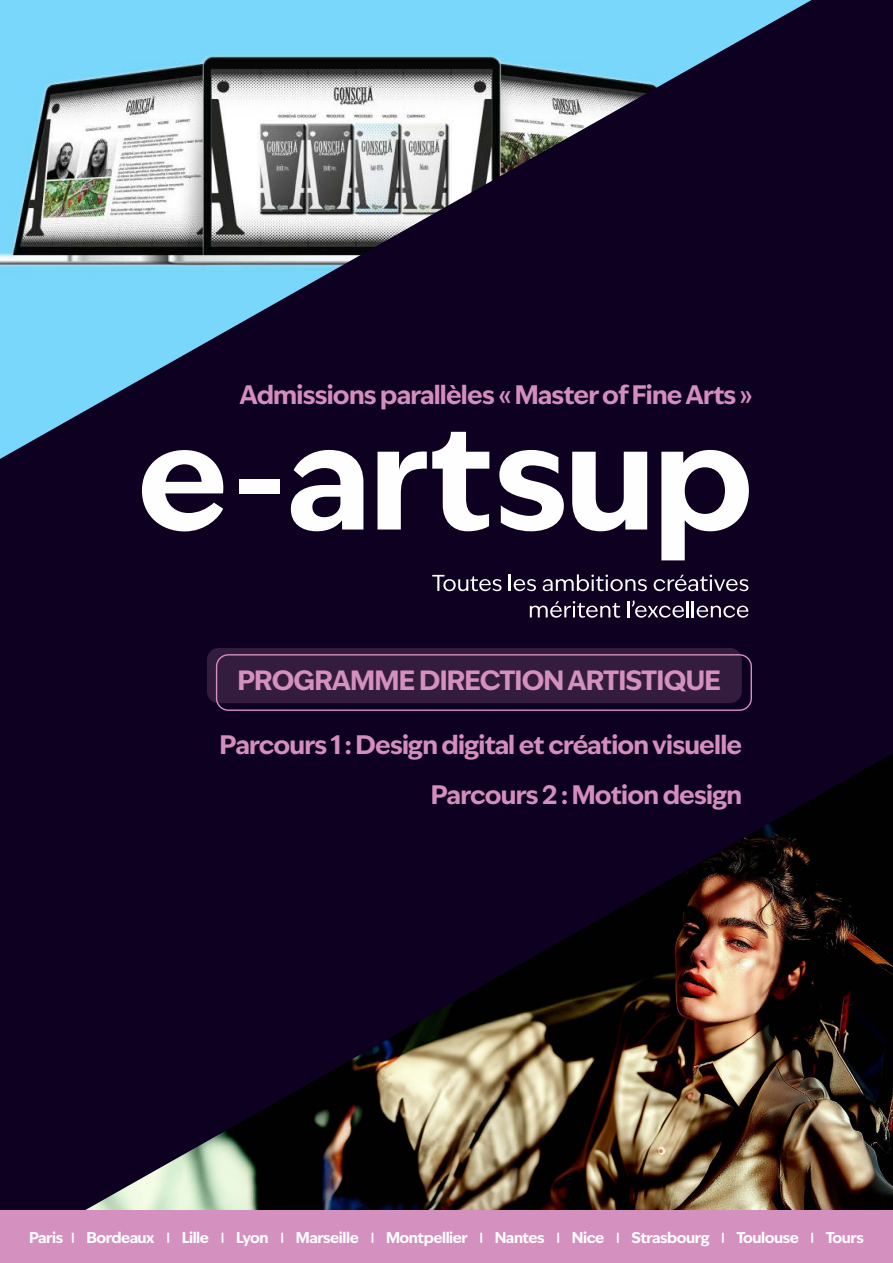
<style>
.page{position:relative;width:893px;height:1263px;background:#0e0021}
.page>*{position:absolute;margin:0;border:0;box-sizing:border-box;transform-origin:0 0}
.t1{font:700 26.85px "Ivy Epic";letter-spacing:-.03em;color:#d490be}
.t2{font:700 25.65px/50.2px "Ivy Epic";letter-spacing:-.03em;color:#d48ebd;text-align:right}
.t3{font:700 15px "Ivy Epic";letter-spacing:-.03em;color:#fff}
.s1{font-size:10.8px}
</style>
<div class="page">
<img style="left:85px;top:753px;width:808px;height:457px">
<div style="left:0;top:1210px;width:893px;height:53px;background:#d490be"></div>
<div style="left:207px;top:648px;width:535px;height:55px;background:#341c3f;border-radius:12px"></div>
<div style="left:216px;top:654px;width:536px;height:57px;border:1px solid #d490be;border-radius:12px"></div>
<img style="left:0;top:0;width:812px;height:459px">
<svg style="left:572px;top:452px;width:75px;height:79px"></svg>
<svg style="left:661px;top:450px;width:88px;height:110px"></svg>
<svg style="left:377px;top:432px;width:112px;height:99px"></svg>
<svg style="left:291px;top:450px;width:72px;height:81px"></svg>
<div style="left:239px;top:479px;width:41px;height:14px;background:#fefefe"></div>
<svg style="left:142px;top:450px;width:84px;height:81px"></svg>
<svg style="left:499px;top:450px;width:65px;height:81px"></svg>
<svg style="left:432px;top:575px;width:69px;height:16px"></svg>
<svg style="left:509px;top:574px;width:27px;height:17px"></svg>
<svg style="left:543px;top:574px;width:104px;height:17px"></svg>
<svg style="left:654px;top:574px;width:94px;height:17px"></svg>
<svg style="left:530px;top:601px;width:90px;height:17px"></svg>
<svg style="left:627px;top:600px;width:121px;height:18px"></svg>
<p class="t2" style="left:240px;top:369px;width:515px">Admissions parallèles « Master of Fine Arts »</p>
<p class="t1" style="left:237px;top:662px;width:485px">PROGRAMME DIRECTION ARTISTIQUE</p>
<p class="t2" style="left:220px;top:720px;width:524px">Parcours 1 : Design digital et création visuelle<br>Parcours 2 : Motion design</p>
<p class="t3" style="left:29px;top:1227px;width:836px">Paris <span class="s1">|</span> Bordeaux <span class="s1">|</span> Lille <span class="s1">|</span> Lyon <span class="s1">|</span> Marseille <span class="s1">|</span> Montpellier <span class="s1">|</span> Nantes <span class="s1">|</span> Nice <span class="s1">|</span> Strasbourg <span class="s1">|</span> Toulouse <span class="s1">|</span> Tours</p>
</div>
